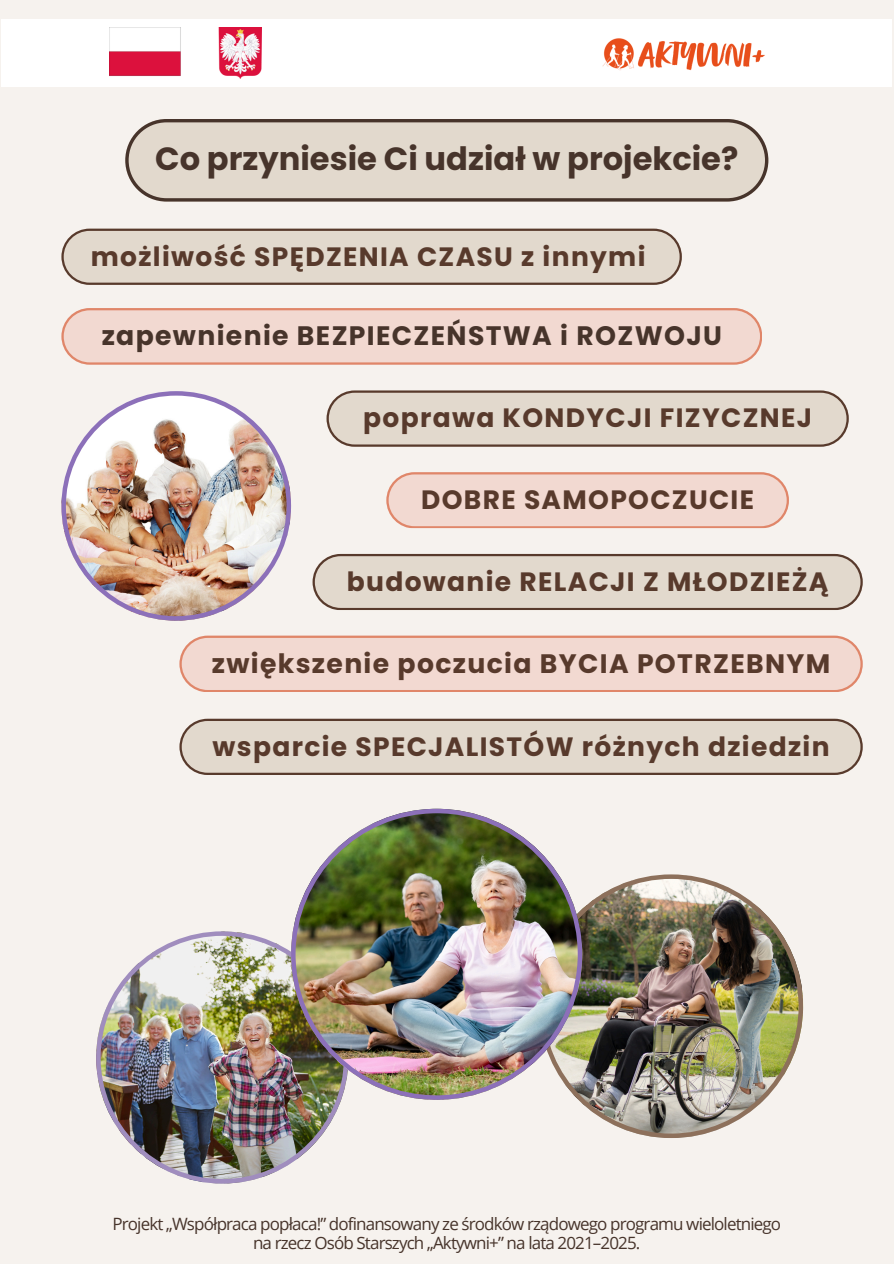
<style>
.page{position:relative;width:894px;height:1264px;background:#fff}
.page>*{position:absolute;margin:0;border:0;box-sizing:border-box;transform-origin:0 0}
.t1{font:700 32.1px "Poppins";color:#47342b}
.t2{font:700 26.7px "Poppins";letter-spacing:.05em;color:#583a2c}
.t3{font:700 26.7px "Poppins";letter-spacing:.05em;color:#47342b}
.t4{font:700 26.55px "Poppins";letter-spacing:.05em;color:#583a2c}
.t5{font:16.95px "Open Sans";letter-spacing:-.05em;color:#47342b}
</style>
<div class="page">
<div style="left:0;top:0;width:893px;height:1263px;background:#f6f2ee"></div>
<div style="left:1px;top:19px;width:890px;height:68px;background:#fff"></div>
<img style="left:602px;top:38px;width:163px;height:33px">
<img style="left:109px;top:27px;width:153px;height:51px">
<svg style="left:125px;top:119px;width:643px;height:82px"></svg>
<svg style="left:61px;top:229px;width:620px;height:55px"></svg>
<svg style="left:312px;top:554px;width:550px;height:55px"></svg>
<svg style="left:179px;top:718px;width:683px;height:56px"></svg>
<svg style="left:179px;top:635px;width:682px;height:56px"></svg>
<svg style="left:61px;top:308px;width:700px;height:56px"></svg>
<svg style="left:326px;top:390px;width:522px;height:56px"></svg>
<svg style="left:386px;top:472px;width:402px;height:56px"></svg>
<img style="left:96px;top:931px;width:246px;height:252px">
<img style="left:577px;top:874px;width:225px;height:263px">
<img style="left:291px;top:808px;width:291px;height:291px">
<img style="left:61px;top:391px;width:230px;height:229px">
<p class="t1" style="left:155px;top:136px;width:584px">Co przyniesie Ci udział w projekcie?</p>
<h1 class="t4" style="left:91px;top:238px;width:556px">możliwość SPĘDZENIA CZASU z innymi</h1>
<h3 class="t3" style="left:102px;top:317px;width:621px">zapewnienie BEZPIECZEŃSTWA i ROZWOJU</h3>
<h2 class="t4" style="left:363px;top:399px;width:450px">poprawa KONDYCJI FIZYCZNEJ</h2>
<h3 class="t4" style="left:421px;top:481px;width:334px">DOBRE SAMOPOCZUCIE</h3>
<h3 class="t4" style="left:347px;top:563px;width:483px">budowanie RELACJI Z MŁODZIEŻĄ</h3>
<p class="t2" style="left:212px;top:644px;width:619px">zwiększenie poczucia BYCIA POTRZEBNYM</p>
<h3 class="t4" style="left:212px;top:727px;width:618px">wsparcie SPECJALISTÓW różnych dziedzin</h3>
<p class="t5" style="left:112px;top:1212px;width:670px">Projekt „Współpraca popłaca!” dofinansowany ze środków rządowego programu wieloletniego</p>
<p class="t5" style="left:253px;top:1230px;width:389px">na rzecz Osób Starszych „Aktywni+” na lata 2021–2025.</p>
</div>
